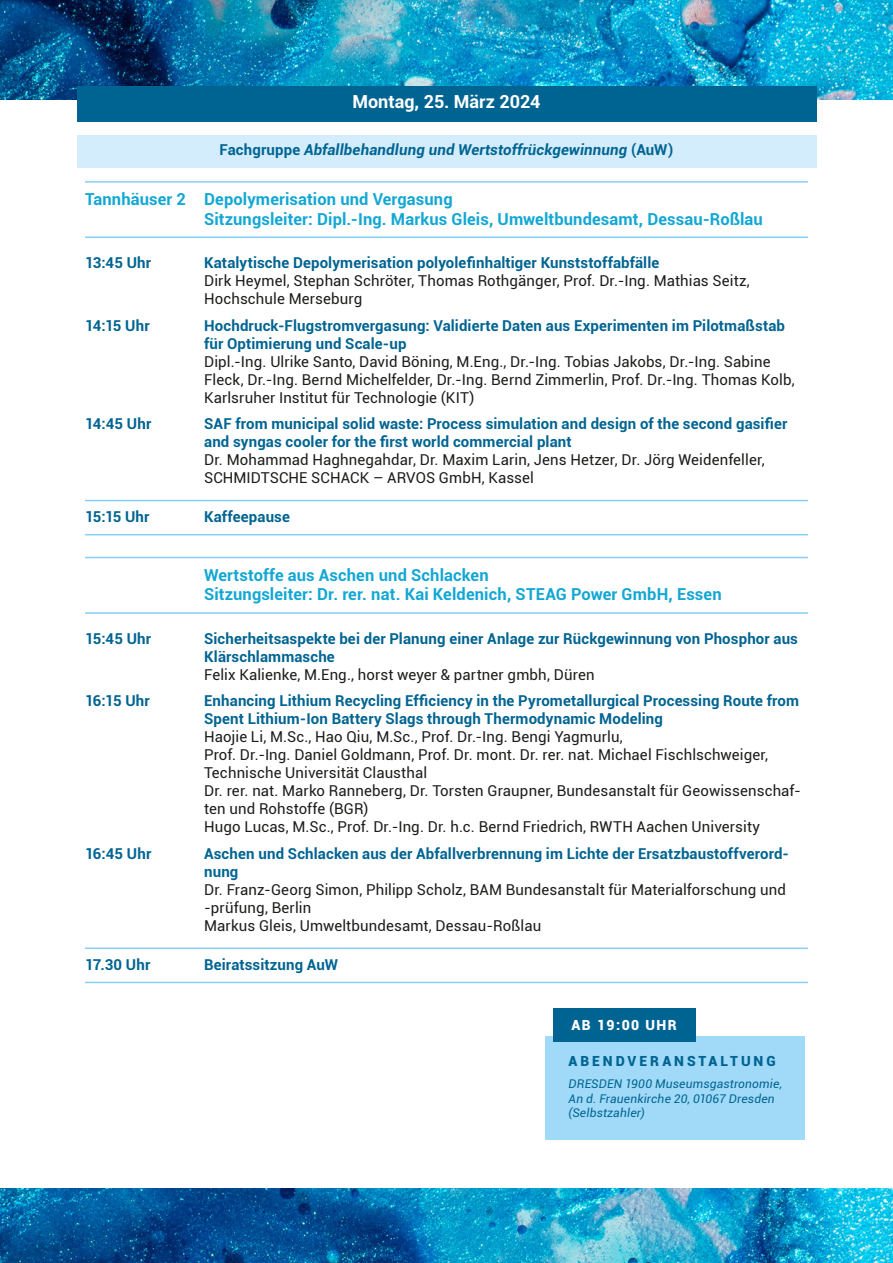
<style>
.page{position:relative;width:893px;height:1263px;background:#fff}
.page>*{position:absolute;margin:0;border:0;box-sizing:border-box;transform-origin:0 0}
.t1{font:700 18px "Roboto";color:#fff}
.t2{font:700 16.5px/19.8px "Roboto";letter-spacing:.005em;color:#13a7d4}
.t3{font:15px/18px "Roboto";letter-spacing:.005em;color:#1d1d1b}
.t4{font:700 15px/18px "Roboto";letter-spacing:.01em;color:#006492}
.t5{font:italic 700 15px "Roboto";letter-spacing:.01em;color:#006492}
.t6{font:900 13.95px "Roboto";letter-spacing:.21em;color:#006492}
.t7{font:900 13.95px "Roboto";letter-spacing:.1em;color:#fff}
.t8{font:italic 12px/14.4px "Roboto";letter-spacing:.015em;color:#006492}
.s1{font-style:normal}
</style>
<div class="page">
<img style="left:0;top:0;width:893px;height:100px">
<img style="left:0;top:1188px;width:893px;height:75px">
<div style="left:77px;top:86px;width:739px;height:35px;background:#006492"></div>
<div style="left:77px;top:135px;width:739px;height:33px;background:#d4edfc"></div>
<hr style="left:85px;top:236px;width:723px;height:2px;background:#84d0f5">
<hr style="left:85px;top:181px;width:723px;height:2px;background:#84d0f5">
<hr style="left:85px;top:534px;width:723px;height:1px;background:#84d0f5">
<hr style="left:85px;top:500px;width:723px;height:1px;background:#84d0f5">
<hr style="left:85px;top:612px;width:723px;height:2px;background:#84d0f5">
<hr style="left:85px;top:557px;width:723px;height:1px;background:#84d0f5">
<hr style="left:85px;top:982px;width:723px;height:1px;background:#84d0f5">
<hr style="left:85px;top:947px;width:723px;height:2px;background:#84d0f5">
<div style="left:545px;top:1036px;width:260px;height:104px;background:#a1daf8"></div>
<div style="left:553px;top:1008px;width:142px;height:34px;background:#006492"></div>
<p class="t1" style="left:352px;top:89px;width:190px">Montag, 25. März 2024</p>
<p class="t5" style="left:220px;top:139px;width:455px"><span class="s1">Fachgruppe</span> Abfallbehandlung und Wertstoffrückgewinnung <span class="s1">(AuW)</span></p>
<p class="t2" style="left:204px;top:188px;width:560px;text-indent:-119px">Tannhäuser 2 Depolymerisation und Vergasung<br>Sitzungsleiter: Dipl.-Ing. Markus Gleis, Umweltbundesamt, Dessau-Roßlau</p>
<p class="t4" style="left:85px;top:253px;width:68px">13:45 Uhr</p>
<p class="t4" style="left:204px;top:253px;width:457px">Katalytische Depolymerisation polyolefinhaltiger Kunststoffabfälle</p>
<p class="t3" style="left:204px;top:271px;width:547px">Dirk Heymel, Stephan Schröter, Thomas Rothgänger, Prof. Dr.-Ing. Mathias Seitz,<br>Hochschule Merseburg</p>
<p class="t4" style="left:85px;top:316px;width:66px">14:15 Uhr</p>
<p class="t4" style="left:204px;top:316px;width:582px">Hochdruck-Flugstromvergasung: Validierte Daten aus Experimenten im Pilotmaßstab für Optimierung und Scale-up</p>
<p class="t3" style="left:204px;top:352px;width:592px">Dipl.-Ing. Ulrike Santo, David Böning, M.Eng., Dr.-Ing. Tobias Jakobs, Dr.-Ing. Sabine<br>Fleck, Dr.-Ing. Bernd Michelfelder, Dr.-Ing. Bernd Zimmerlin, Prof. Dr.-Ing. Thomas Kolb,<br>Karlsruher Institut für Technologie (KIT)</p>
<p class="t4" style="left:85px;top:414px;width:68px">14:45 Uhr</p>
<p class="t4" style="left:204px;top:414px;width:585px">SAF from municipal solid waste: Process simulation and design of the second gasifier and syngas cooler for the first world commercial plant</p>
<p class="t3" style="left:204px;top:450px;width:562px">Dr. Mohammad Haghnegahdar, Dr. Maxim Larin, Jens Hetzer, Dr. Jörg Weidenfeller,<br>SCHMIDTSCHE SCHACK – ARVOS GmbH, Kassel</p>
<p class="t4" style="left:85px;top:507px;width:66px">15:15 Uhr</p>
<p class="t4" style="left:204px;top:507px;width:87px">Kaffeepause</p>
<p class="t2" style="left:204px;top:564px;width:519px">Wertstoffe aus Aschen und Schlacken<br>Sitzungsleiter: Dr. rer. nat. Kai Keldenich, STEAG Power GmbH, Essen</p>
<p class="t4" style="left:85px;top:629px;width:68px">15:45 Uhr</p>
<p class="t4" style="left:204px;top:629px;width:595px">Sicherheitsaspekte bei der Planung einer Anlage zur Rückgewinnung von Phosphor aus<br>Klärschlammasche</p>
<p class="t3" style="left:204px;top:665px;width:392px">Felix Kalienke, M.Eng., horst weyer &amp; partner gmbh, Düren</p>
<p class="t4" style="left:85px;top:691px;width:66px">16:15 Uhr</p>
<p class="t4" style="left:204px;top:691px;width:596px">Enhancing Lithium Recycling Efficiency in the Pyrometallurgical Processing Route from<br>Spent Lithium-Ion Battery Slags through Thermodynamic Modeling</p>
<p class="t3" style="left:204px;top:727px;width:598px">Haojie Li, M.Sc., Hao Qiu, M.Sc., Prof. Dr.-Ing. Bengi Yagmurlu,<br>Prof. Dr.-Ing. Daniel Goldmann, Prof. Dr. mont. Dr. rer. nat. Michael Fischlschweiger, Technische Universität Clausthal<br>Dr. rer. nat. Marko Ranneberg, Dr. Torsten Graupner, Bundesanstalt für Geowissenschaf&shy;ten und Rohstoffe (BGR)<br>Hugo Lucas, M.Sc., Prof. Dr.-Ing. Dr. h.c. Bernd Friedrich, RWTH Aachen University</p>
<p class="t4" style="left:85px;top:844px;width:68px">16:45 Uhr</p>
<p class="t4" style="left:204px;top:844px;width:587px">Aschen und Schlacken aus der Abfallverbrennung im Lichte der Ersatzbaustoffverord&shy;nung</p>
<p class="t3" style="left:204px;top:880px;width:583px">Dr. Franz-Georg Simon, Philipp Scholz, BAM Bundesanstalt für Materialforschung und -prüfung, Berlin<br>Markus Gleis, Umweltbundesamt, Dessau-Roßlau</p>
<p class="t4" style="left:85px;top:955px;width:67px">17.30 Uhr</p>
<p class="t4" style="left:204px;top:955px;width:135px">Beiratssitzung AuW</p>
<p class="t7" style="left:572px;top:1015px;width:107px">AB 19:00 UHR</p>
<p class="t6" style="left:569px;top:1051px;width:208px">ABENDVERANSTALTUNG</p>
<p class="t8" style="left:569px;top:1076px;width:215px">DRESDEN 1900 Museumsgastronomie,<br>An d. Frauenkirche 20, 01067 Dresden (Selbstzahler)</p>
</div>
